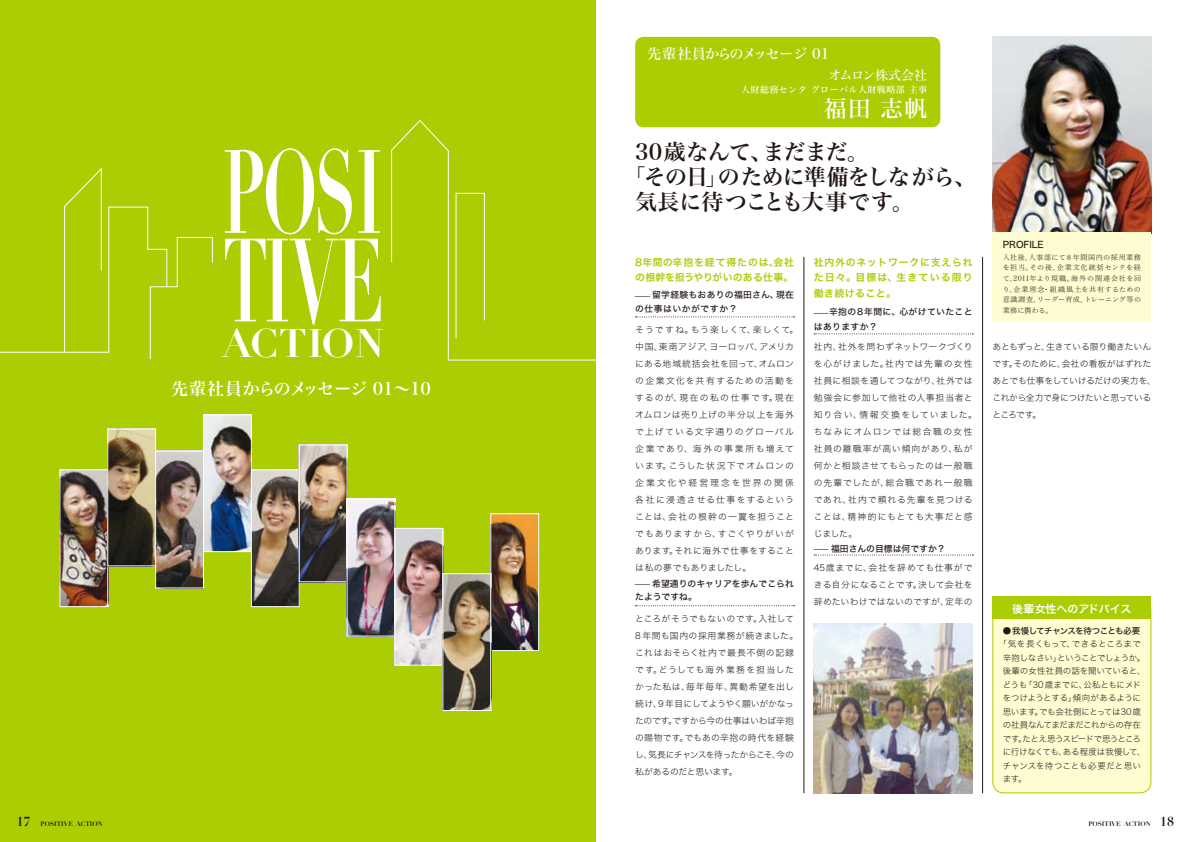
<style>
.page{position:relative;width:1191px;height:842px;background:#fff}
.page>*{position:absolute;margin:0;border:0;box-sizing:border-box;transform-origin:0 0}
.t1{font:700 116.1px/88.6px "Didot";letter-spacing:-.01em;color:#fff;scale:.56 1}
.t2{font:700 39px "Didot";letter-spacing:.02em;color:#fff}
.t3{font:22.7px "Hira Min Std W5";color:#fff}
.t4{font:22px "Hira Min Std W6";letter-spacing:-.04em;color:#221815}
.t5{font:22px "Hira Min Std W6";color:#221815}
.t6{font:22px "Hira Min Std W6";letter-spacing:-.02em;color:#221815}
.t7{font:17px "Hira Min Std W6";letter-spacing:-.02em;color:#fff}
.t8{font:14.2px "Hira Min Std W5";letter-spacing:-.06em;color:#fff}
.t9{font:13px "Hira Min Std W4";color:#fff}
.t10{font:11px "Hira Kaku Std W6";letter-spacing:-.005em;color:#fff}
.t11{font:9.9px/15.6px "Hira Kaku Std W6";letter-spacing:.07em;color:#abcd03;text-align:justify}
.t12{font:9.9px/15.6px "Hira Kaku Std W6";letter-spacing:.02em;color:#abcd03}
.t13{font:9.2px "Hira Kaku Std W5";color:#221815}
.t14{font:9px "Hira Min Std W5";letter-spacing:.05em;color:#fff}
.t15{font:8.9px/17px "Hira Kaku Std W2";letter-spacing:.1em;color:#221815}
.t16{font:8.9px/17px "Hira Kaku Std W2";letter-spacing:.085em;color:#221815}
.t17{font:8.9px/17px "Hira Kaku Std W2";letter-spacing:.015em;color:#221815}
.t18{font:8.9px/17px "Hira Kaku Std W2";letter-spacing:-.025em;color:#221815}
.t19{font:8.9px/17px "Hira Kaku Std W2";letter-spacing:.055em;color:#221815;text-align:justify}
.t20{font:8.9px/13.6px "Hira Kaku Std W5";letter-spacing:.025em;color:#221815}
.t21{font:8.9px/13.6px "Hira Kaku Std W5";color:#221815}
.t22{font:8.9px "Hira Kaku Std W5";letter-spacing:-.005em;color:#221815}
.t23{font:8.5px/13.5px "Hira Kaku Std W2";letter-spacing:-.025em;color:#221815}
.t24{font:8.5px "Hira Kaku Std W5";letter-spacing:-.065em;color:#221815}
.t25{font:7.1px/10.6px "Hira Min Std W2";letter-spacing:.05em;color:#221815;text-align:justify}
.t26{font:700 6.4px "Didot";color:#221815}
.s1{font-family:"Hira Kaku Std W2";font-size:9.9px}
.s2{font-size:12.8px}
</style>
<div class="page">
<div style="left:0;top:0;width:595px;height:842px;background:#abcd03"></div>
<hr style="left:803px;top:257px;width:1px;height:536px;background:#221815">
<hr style="left:982px;top:257px;width:1px;height:536px;background:#221815">
<svg style="left:635px;top:317px;width:159px;height:1px"></svg>
<svg style="left:814px;top:334px;width:159px;height:1px"></svg>
<svg style="left:814px;top:555px;width:159px;height:1px"></svg>
<svg style="left:635px;top:605px;width:159px;height:1px"></svg>
<svg style="left:0;top:167px;width:213px;height:193px"></svg>
<svg style="left:391px;top:119px;width:205px;height:242px"></svg>
<div style="left:992px;top:619px;width:159px;height:174px;background:#fffcd1"></div>
<img style="left:992px;top:37px;width:159px;height:195px">
<div style="left:635px;top:37px;width:305px;height:90px;background:#abcd03;border-radius:9px"></div>
<img style="left:62px;top:471px;width:44px;height:134px">
<div style="left:60px;top:469px;width:48px;height:138px;border:1px solid #fff"></div>
<img style="left:109px;top:431px;width:45px;height:133px">
<div style="left:107px;top:429px;width:49px;height:137px;border:1px solid #fff"></div>
<img style="left:157px;top:453px;width:45px;height:133px">
<div style="left:155px;top:451px;width:49px;height:137px;border:1px solid #fff"></div>
<img style="left:205px;top:416px;width:45px;height:134px">
<div style="left:203px;top:414px;width:49px;height:138px;border:1px solid #fff"></div>
<img style="left:253px;top:471px;width:44px;height:134px">
<div style="left:251px;top:469px;width:48px;height:138px;border:1px solid #fff"></div>
<img style="left:492px;top:515px;width:45px;height:134px">
<div style="left:490px;top:513px;width:49px;height:138px;border:1px solid #fff"></div>
<img style="left:301px;top:447px;width:44px;height:133px">
<div style="left:299px;top:445px;width:48px;height:137px;border:1px solid #fff"></div>
<img style="left:349px;top:501px;width:44px;height:133px">
<div style="left:347px;top:499px;width:48px;height:137px;border:1px solid #fff"></div>
<img style="left:397px;top:530px;width:44px;height:133px">
<div style="left:395px;top:528px;width:48px;height:137px;border:1px solid #fff"></div>
<img style="left:444px;top:575px;width:45px;height:134px">
<div style="left:442px;top:573px;width:49px;height:138px;border:1px solid #fff"></div>
<div style="left:992px;top:232px;width:159px;height:88px;background:#fffcd1"></div>
<img style="left:814px;top:623px;width:158px;height:170px">
<div style="left:992px;top:596px;width:159px;height:23px;background:#abcd03"></div>
<h3 class="t8" style="left:647px;top:44px;width:184px">先輩社員からのメッセージ 01</h3>
<h3 class="t9" style="left:828px;top:65px;width:100px">オムロン株式会社</h3>
<h1 class="t1" style="left:223px;top:149px;width:289px">POSI<br>TIVE</h1>
<h2 class="t2" style="left:223px;top:319px;width:163px">ACTION</h2>
<h3 class="t7" style="left:171px;top:376px;width:261px">先輩社員からのメッセージ 01〜10</h3>
<p class="t14" style="left:741px;top:83px;width:187px">人財総務センタ グローバル人財戦略部 主事</p>
<h3 class="t3" style="left:824px;top:92px;width:104px">福田 志帆</h3>
<h3 class="t6" style="left:635px;top:136px;width:235px">30歳なんて、まだまだ。</h3>
<h3 class="t4" style="left:624px;top:161px;width:353px">「その日」のために準備をしながら、</h3>
<h3 class="t5" style="left:635px;top:185px;width:280px">気長に待つことも大事です。</h3>
<p class="t12" style="left:635px;top:254px;width:160px">8年間の辛抱を経て得たのは、会社の根幹を担うやりがいのある仕事。</p>
<p class="t20" style="left:635px;top:288px;width:160px"><span class="s1">—</span>留学経験もおありの福田さん、現在の仕事はいかがですか？</p>
<p class="t15" style="left:635px;top:321px;width:165px">そうですね。もう楽しくて、楽しくて。中国、東南アジア、ヨーロッパ、アメリカにある地域統括会社を回って、オムロンの企業文化を共有するための活動をするのが、現在の私の仕事です。現在オムロンは売り上げの半分以上を海外で上げている文字通りのグローバル企業であり、海外の事業所も増えています。こうした状況下でオムロンの企業文化や経営理念を世界の関係各社に浸透させる仕事をするということは、会社の根幹の一翼を担うことでもありますから、すごくやりがいがあります。それに海外で仕事をすることは私の夢でもありましたし。</p>
<p class="t21" style="left:635px;top:577px;width:160px"><span class="s1">—</span>希望通りのキャリアを歩んでこられたようですね。</p>
<p class="t17" style="left:635px;top:610px;width:165px">ところがそうでもないのです。入社して<br>8 年間も国内の採用業務が続きました。これはおそらく社内で最長不倒の記録です。どうしても海外業務を担当したかった私は、毎年毎年、異動希望を出し続け、9 年目にしてようやく願いがかなったのです。ですから今の仕事はいわば辛抱の賜物です。でもあの辛抱の時代を経験し、気長にチャンスを待ったからこそ、今の私があるのだと思います。</p>
<p class="t11" style="left:814px;top:254px;width:160px">社内外のネットワークに支えられた日々。目標は、生きている限り働き続けること。</p>
<p class="t20" style="left:814px;top:305px;width:160px;line-height:14.4px"><span class="s1">—</span>辛抱の８年間に、心がけていたことはありますか？</p>
<p class="t16" style="left:814px;top:338px;width:165px">社内、社外を問わずネットワークづくりを心がけました。社内では先輩の女性社員に相談を通してつながり、社外では勉強会に参加して他社の人事担当者と知り合い、情報交換をしていました。ちなみにオムロンでは総合職の女性社員の離職率が高い傾向があり、私が何かと相談させてもらったのは一般職の先輩でしたが、総合職であれ一般職であれ、社内で頼れる先輩を見つけることは、精神的にもとても大事だと感じました。</p>
<p class="t19" style="left:814px;top:559px;width:160px">45歳までに、会社を辞めても仕事ができる自分になることです。決して会社を辞めたいわけではないのですが、定年の</p>
<p class="t22" style="left:814px;top:542px;width:133px"><span class="s1">—</span> 福田さんの目標は何ですか？</p>
<p class="t13" style="left:1002px;top:237px;width:43px">PROFILE</p>
<p class="t25" style="left:1002px;top:251px;width:140px">入社後、人事部にて８年間国内の採用業務を担当。その後、企業文化統括センタを経て、2011年より現職。海外の関連会社を回り、企業理念・組織風土を共有するための意識調査、リーダー育成、トレーニング等の業務に携わる。</p>
<p class="t18" style="left:992px;top:338px;width:165px">あともずっと、生きている限り働きたいんです。そのために、会社の看板がはずれたあとでも仕事をしていけるだけの実力を、これから全力で身につけたいと思っているところです。</p>
<p class="t10" style="left:1012px;top:600px;width:121px">後輩女性へのアドバイス</p>
<p class="t24" style="left:1002px;top:624px;width:139px">● 我慢してチャンスを待つことも必要</p>
<p class="t23" style="left:1002px;top:637px;width:144px;text-indent:-4px">「気を長くもって、できるところまで辛抱しなさい」ということでしょうか。後輩の女性社員の話を聞いていると、どうも「30歳までに、公私ともにメドをつけようとする」傾向があるように思います。でも会社側にとっては30歳の社員なんてまだまだこれからの存在です。たとえ思うスピードで思うところに行けなくても、ある程度は我慢して、チャンスを待つことも必要だと思います。</p>
<p class="t26" style="left:16px;top:820px;width:88px"><span class="s2">17</span> POSITIVE ACTION</p>
<p class="t26" style="left:1088px;top:820px;width:87px">POSITIVE ACTION <span class="s2">18</span></p>
</div>
